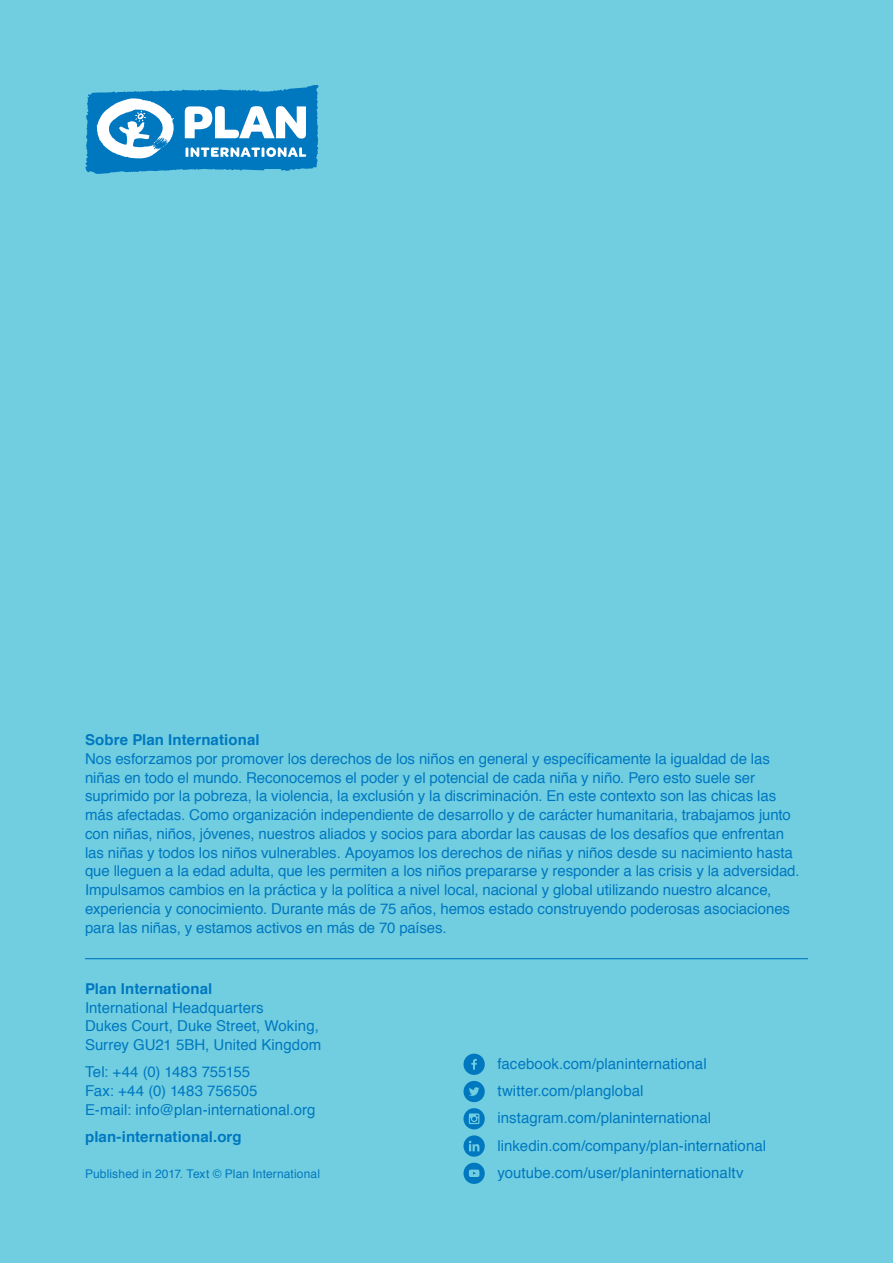
<style>
.page{position:relative;width:893px;height:1263px;background:#71cee1}
.page>*{position:absolute;margin:0;border:0;box-sizing:border-box;transform-origin:0 0}
.disclaimer{font:15px/18.8px "Helvetica";letter-spacing:-.005em;color:#0078c0}
.body{font:15px "Helvetica";letter-spacing:.005em;color:#0078c0}
.body-2{font:700 15px "Helvetica";letter-spacing:.005em;color:#0078c0}
.body-3{font:12px "Helvetica";letter-spacing:.01em;color:#0078c0}
</style>
<div class="page">
<hr style="left:85px;top:958px;width:723px;height:1px;background:#0078c0">
<svg style="left:463px;top:1054px;width:22px;height:21px"></svg>
<svg style="left:463px;top:1081px;width:22px;height:21px"></svg>
<svg style="left:463px;top:1108px;width:22px;height:21px"></svg>
<svg style="left:463px;top:1135px;width:22px;height:22px"></svg>
<svg style="left:463px;top:1163px;width:22px;height:21px"></svg>
<svg style="left:85px;top:85px;width:234px;height:89px;background:#4da4d3"></svg>
<p class="body-2" style="left:85px;top:728px;width:176px">Sobre Plan International</p>
<p class="disclaimer" style="left:85px;top:750px;width:716px">Nos esforzamos por promover los derechos de los niños en general y específicamente la igualdad de las niñas en todo el mundo. Reconocemos el poder y el potencial de cada niña y niño. Pero esto suele ser suprimido por la pobreza, la violencia, la exclusión y la discriminación. En este contexto son las chicas las más afectadas. Como organización independiente de desarrollo y de carácter humanitaria, trabajamos junto con niñas, niños, jóvenes, nuestros aliados y socios para abordar las causas de los desafíos que enfrentan las niñas y todos los niños vulnerables. Apoyamos los derechos de niñas y niños desde su nacimiento hasta que lleguen a la edad adulta, que les permiten a los niños prepararse y responder a las crisis y la adversidad.<br>Impulsamos cambios en la práctica y la política a nivel local, nacional y global utilizando nuestro alcance, experiencia y conocimiento. Durante más de 75 años, hemos estado construyendo poderosas asociaciones para las niñas, y estamos activos en más de 70 países.</p>
<p class="body-2" style="left:85px;top:976px;width:129px">Plan International</p>
<p class="body" style="left:85px;top:996px;width:180px">International Headquarters</p>
<p class="body" style="left:85px;top:1014px;width:235px">Dukes Court, Duke Street, Woking,</p>
<p class="body" style="left:85px;top:1033px;width:238px">Surrey GU21 5BH, United Kingdom</p>
<p class="body" style="left:85px;top:1060px;width:167px">Tel: +44 (0) 1483 755155</p>
<p class="body" style="left:85px;top:1079px;width:174px">Fax: +44 (0) 1483 756505</p>
<p class="body" style="left:85px;top:1098px;width:232px">E-mail: info@plan-international.org</p>
<p class="body-2" style="left:85px;top:1125px;width:158px">plan-international.org</p>
<p class="body-3" style="left:85px;top:1164px;width:236px">Published in 2017. Text © Plan International</p>
<p class="body" style="left:497px;top:1052px;width:211px">facebook.com/planinternational</p>
<p class="body" style="left:497px;top:1079px;width:147px">twitter.com/planglobal</p>
<p class="body" style="left:497px;top:1106px;width:215px">instagram.com/planinternational</p>
<p class="body" style="left:497px;top:1134px;width:270px">linkedin.com/company/plan-international</p>
<p class="body" style="left:497px;top:1161px;width:248px">youtube.com/user/planinternationaltv</p>
</div>
